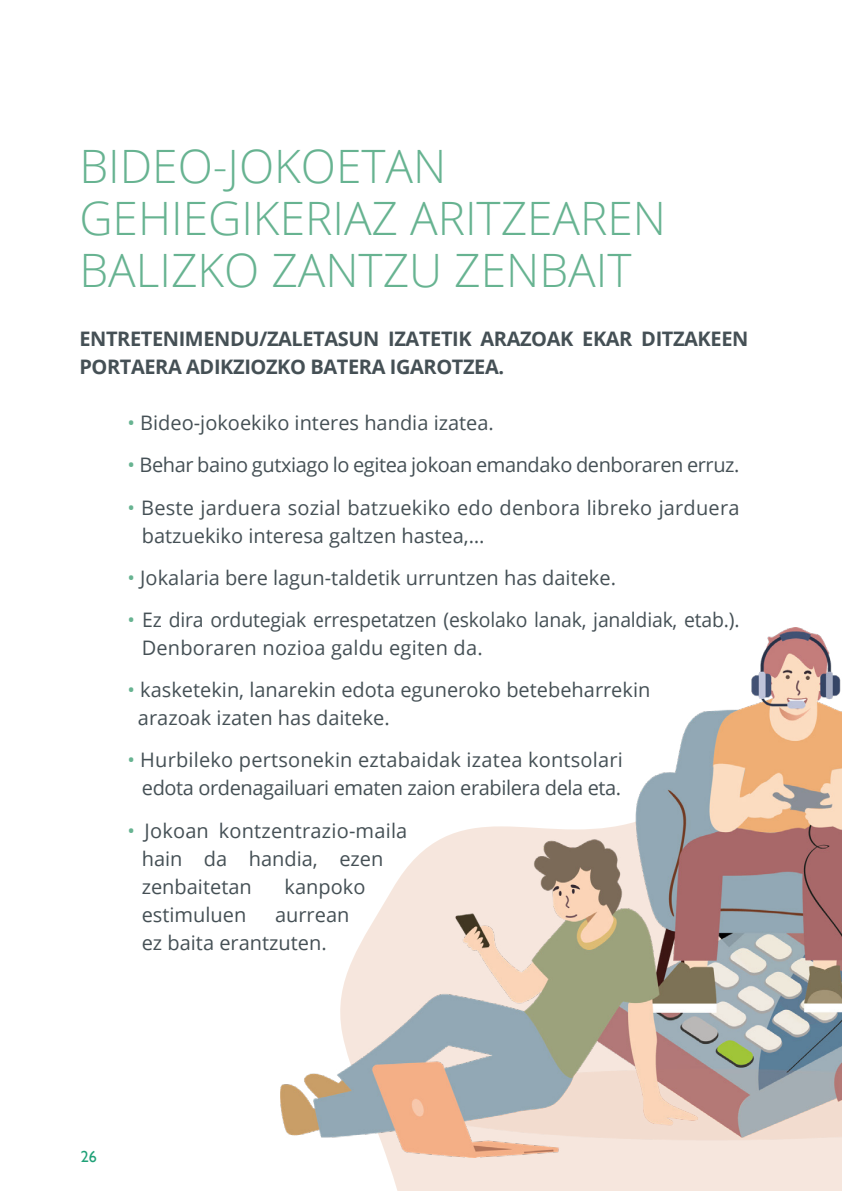
<style>
.page{position:relative;width:842px;height:1191px;background:#fff}
.page>*{position:absolute;margin:0;border:0;box-sizing:border-box;transform-origin:0 0}
.t1{font:300 46px/52px "Open Sans";color:#67b391}
.t2{font:20px/28px "Open Sans";color:#455055}
.t3{font:700 20px/28px "Open Sans";letter-spacing:-.02em;color:#455055}
.t4{font:20px "Open Sans";letter-spacing:-.02em;color:#455055}
.t5{font:16px "Gill Sans";color:#1fa177}
.s1{color:#67b391}
</style>
<div class="page">
<div style="left:386px;top:1157px;width:456px;height:34px;background:#f6e6dd"></div>
<img style="left:281px;top:627px;width:561px;height:530px">
<h1 class="t1" style="left:79px;top:139px;width:588px">BIDEO-JOKOETAN<br>GEHIEGIKERIAZ ARITZEAREN<br>BALIZKO ZANTZU ZENBAIT</h1>
<p class="t3" style="left:79px;top:324px;width:670px">ENTRETENIMENDU/ZALETASUN IZATETIK ARAZOAK EKAR DITZAKEEN<br>PORTAERA ADIKZIOZKO BATERA IGAROTZEA.</p>
<p class="t2" style="left:128px;top:408px;width:368px"><span class="s1">•</span> Bideo-jokoekiko interes handia izatea.</p>
<p class="t4" style="left:128px;top:451px;width:613px"><span class="s1">•</span> Behar baino gutxiago lo egitea jokoan emandako denboraren erruz.</p>
<p class="t2" style="left:142px;top:493px;width:599px;text-indent:-14px"><span class="s1">•</span> Beste jarduera sozial batzuekiko edo denbora libreko jarduera batzuekiko interesa galtzen hastea,…</p>
<p class="t2" style="left:128px;top:563px;width:490px"><span class="s1">•</span> Jokalaria bere lagun-taldetik urruntzen has daiteke.</p>
<p class="t2" style="left:142px;top:605px;width:599px;text-indent:-14px"><span class="s1">•</span> Ez dira ordutegiak errespetatzen (eskolako lanak, janaldiak, etab.).<br>Denboraren nozioa galdu egiten da.</p>
<p class="t2" style="left:138px;top:675px;width:514px;text-indent:-10px"><span class="s1">•</span> kasketekin, lanarekin edota eguneroko betebeharrekin arazoak izaten has daiteke.</p>
<p class="t2" style="left:128px;top:745px;width:497px;text-align:right"><span class="s1">•</span> Hurbileko pertsonekin eztabaidak izatea kontsolari edota ordenagailuari ematen zaion erabilera dela eta.</p>
<p class="t2" style="left:142px;top:816px;width:267px;text-indent:-14px"><span class="s1">•</span> Jokoan kontzentrazio-maila hain da handia, ezen zenbaitetan</p>
<p class="t2" style="left:285px;top:872px;width:82px">kanpoko</p>
<p class="t2" style="left:142px;top:900px;width:106px">estimuluen</p>
<p class="t2" style="left:142px;top:900px;width:209px;text-indent:133px">aurrean ez baita erantzuten.</p>
<p class="t5" style="left:81px;top:1146px;width:17px">26</p>
</div>
